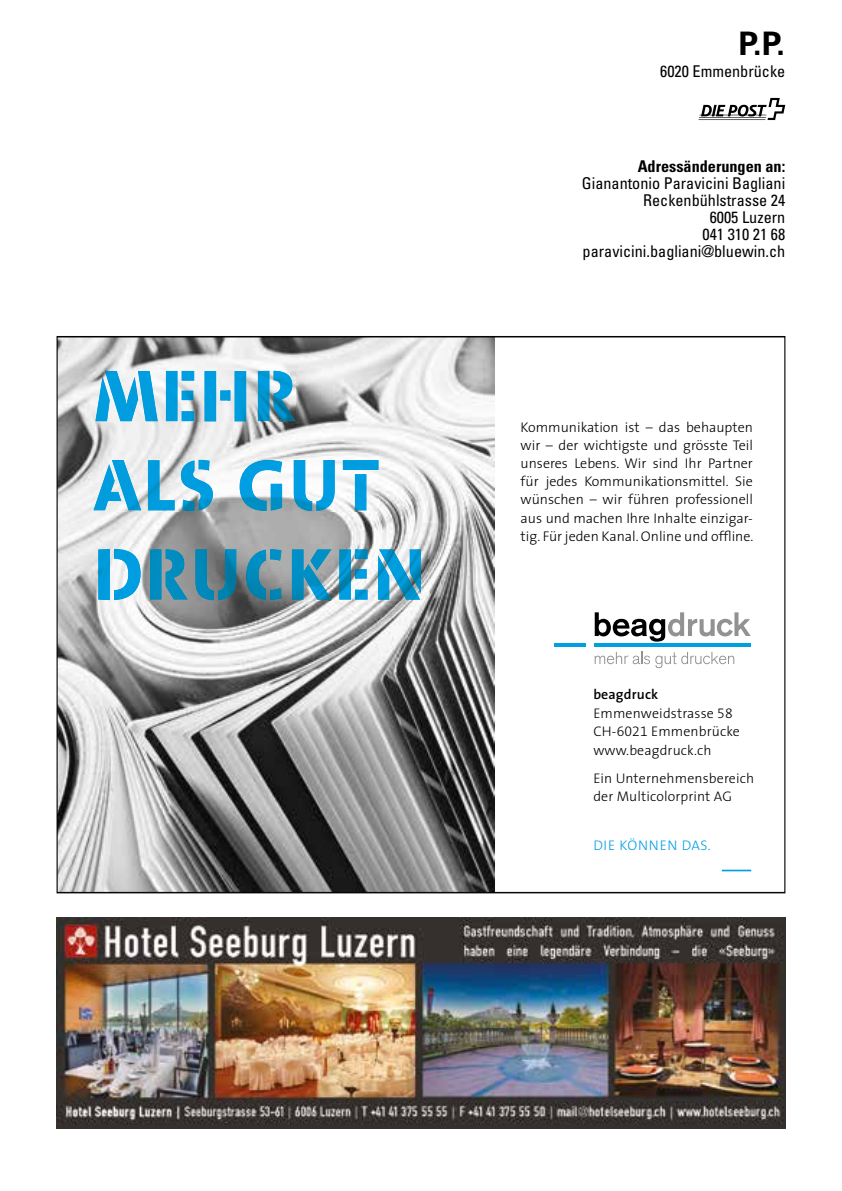
<style>
.page{position:relative;width:842px;height:1191px;background:#fff}
.page>*{position:absolute;margin:0;border:0;box-sizing:border-box;transform-origin:0 0}
.t1{font:700 32.4px "Univers";color:#000}
.t2{font:condensed 16.2px/17px "Univers";color:#000;text-align:right}
.t3{font:700 condensed 16.2px "Univers";color:#000}
.t4{font:300 14px/18.2px "The Sans";letter-spacing:.01em;color:#000}
.t5{font:300 14px "The Sans";letter-spacing:.045em;color:#009fe3}
.s1{font-weight:600}
.s2{font-family:"The Sans Light Expert";font-weight:400}
</style>
<div class="page">
<img style="left:59px;top:338px;width:436px;height:553px">
<img style="left:95px;top:371px;width:201px;height:50px">
<img style="left:93px;top:460px;width:285px;height:51px">
<img style="left:98px;top:549px;width:323px;height:51px">
<hr style="left:722px;top:869px;width:29px;height:2px;background:#009fe3">
<hr style="left:554px;top:643px;width:31px;height:4px;background:#009fe3">
<hr style="left:594px;top:643px;width:157px;height:4px;background:#009fe3">
<svg style="left:595px;top:612px;width:156px;height:29px"></svg>
<svg style="left:595px;top:652px;width:139px;height:16px"></svg>
<img style="left:57px;top:917px;width:728px;height:211px">
<hr style="left:698px;top:119px;width:67px;height:1px;background:#000">
<svg style="left:699px;top:98px;width:86px;height:22px"></svg>
<hr style="left:699px;top:117px;width:67px;height:1px;background:#000">
<h1 class="t1" style="left:738px;top:23px;width:48px">P. P.</h1>
<p class="t2" style="left:660px;top:62px;width:127px">6020 Emmenbrücke</p>
<p class="t3" style="left:638px;top:156px;width:149px">Adressänderungen an:</p>
<p class="t2" style="left:582px;top:174px;width:205px">Gianantonio Paravicini Bagliani<br>Reckenbühlstrasse 24<br>6005 Luzern<br>041 310 21 68 paravicini.bagliani@bluewin.ch</p>
<p class="t4" style="left:521px;top:417px;width:234px;text-align:justify">Kommunikation ist – das behaupten wir – der wichtigste und grösste Teil unseres Lebens. Wir sind Ihr Partner für jedes Kommunikationsmittel. Sie wünschen – wir führen professionell aus und machen Ihre Inhalte einzigar&shy;tig. Für jeden Kanal. Online und offline.</p>
<p class="t4" style="left:593px;top:685px;width:148px"><span class="s1">beagdruck<br></span>Emmenweidstrasse <span class="s2">58<br></span>CH-<span class="s2">6021</span> Emmenbrücke</p>
<p class="t4" style="left:593px;top:736px;width:162px;line-height:27.8px">www.beagdruck.ch<br>Ein Unternehmensbereich</p>
<p class="t4" style="left:593px;top:787px;width:140px">der Multicolorprint AG</p>
<p class="t5" style="left:593px;top:833px;width:119px">DIE KÖNNEN DAS.</p>
</div>
